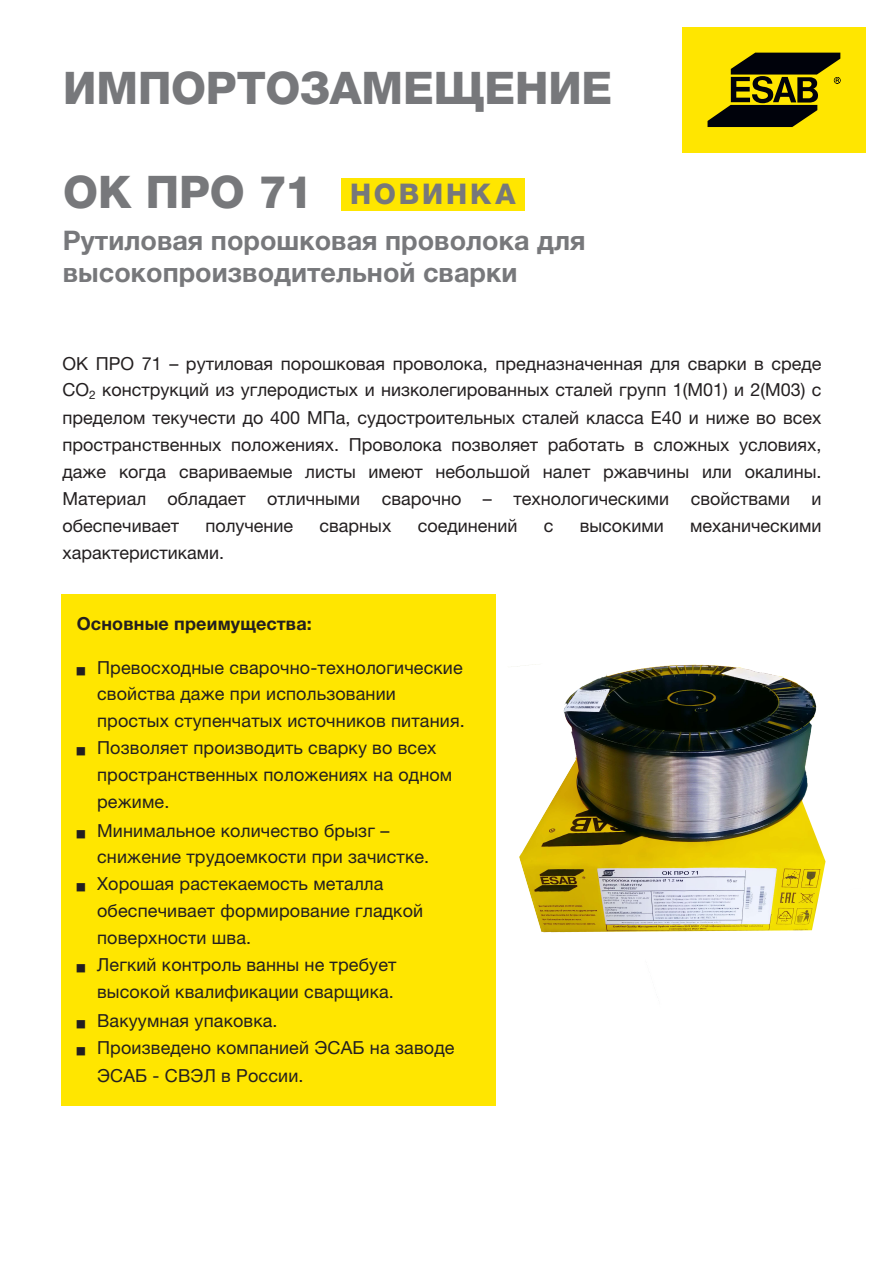
<style>
.page{position:relative;width:893px;height:1263px;background:#fff}
.page>*{position:absolute;margin:0;border:0;box-sizing:border-box;transform-origin:0 0}
.t1{font:800 45px "Helvetica Neue LTW1 G";color:#77787b}
.t2{font:800 28.5px "Helvetica Neue LTW1 G";letter-spacing:.1em;color:#77787b}
.t3{font:700 27px/31.5px "Helvetica Neue LTW1 G";color:#77787b}
.t4{font:18px/27px "Helvetica Neue LTW1 G";letter-spacing:.01em;color:#231f20}
.t5{font:700 18px "Helvetica Neue LTW1 G";letter-spacing:.01em;color:#231f20}
</style>
<div class="page">
<div style="left:61px;top:595px;width:435px;height:511px;background:#ffe600"></div>
<div style="left:682px;top:27px;width:184px;height:126px;background:#ffe600"></div>
<svg style="left:707px;top:53px;width:134px;height:74px"></svg>
<div style="left:341px;top:178px;width:184px;height:33px;background:#ffe600"></div>
<img style="left:511px;top:664px;width:315px;height:269px">
<h1 class="t1" style="left:63px;top:71px;width:551px">ИМПОРТОЗАМЕЩЕНИЕ</h1>
<h1 class="t1" style="left:63px;top:176px;width:251px">OK ПРО 71</h1>
<h3 class="t3" style="left:63px;top:228px;width:524px">Рутиловая порошковая проволока для высокопроизводительной сварки</h3>
<h2 class="t2" style="left:350px;top:184px;width:167px">НОВИНКА</h2>
<p class="t4" style="left:63px;top:350px;width:760px;text-align:justify">OK ПРО 71 – рутиловая порошковая проволока, предназначенная для сварки в среде CO<sub>2</sub> конструкций из углеродистых и низколегированных сталей групп 1(М01) и 2(М03) с пределом текучести до 400 МПа, судостроительных сталей класса Е40 и ниже во всех пространственных положениях. Проволока позволяет работать в сложных условиях, даже когда свариваемые листы имеют небольшой налет ржавчины или окалины.<br>Материал обладает отличными сварочно – технологическими свойствами и обеспечивает</p>
<p class="t4" style="left:205px;top:512px;width:89px">получение</p>
<p class="t4" style="left:320px;top:512px;width:73px">сварных</p>
<p class="t4" style="left:418px;top:512px;width:101px">соединений</p>
<p class="t4" style="left:544px;top:512px;width:11px">с</p>
<p class="t4" style="left:580px;top:512px;width:86px">высокими</p>
<p class="t4" style="left:690px;top:512px;width:133px">механическими</p>
<p class="t4" style="left:63px;top:539px;width:163px">характеристиками.</p>
<p class="t5" style="left:77px;top:617px;width:237px">Основные преимущества:</p>
<p class="t4" style="left:97px;top:655px;width:369px;line-height:26.2px;text-indent:-21px">■ Превосходные сварочно-технологические свойства даже при использовании простых ступенчатых источников питания.</p>
<p class="t4" style="left:97px;top:734px;width:357px;text-indent:-21px">■ Позволяет производить сварку во всех пространственных положениях на одном режиме.</p>
<p class="t4" style="left:97px;top:818px;width:334px;line-height:25.5px;text-indent:-21px">■ Минимальное количество брызг – снижение трудоемкости при зачистке.</p>
<p class="t4" style="left:97px;top:869px;width:328px;text-indent:-21px">■ Хорошая растекаемость металла обеспечивает формирование гладкой поверхности шва.</p>
<p class="t4" style="left:77px;top:951px;width:321px;text-align:right">■ Легкий контроль ванны не требует высокой квалификации сварщика.</p>
<p class="t4" style="left:77px;top:1007px;width:203px">■ Вакуумная упаковка.</p>
<p class="t4" style="left:97px;top:1033px;width:359px;line-height:28.5px;text-indent:-21px">■ Произведено компанией ЭСАБ на заводе<br>ЭСАБ - СВЭЛ в России.</p>
</div>
